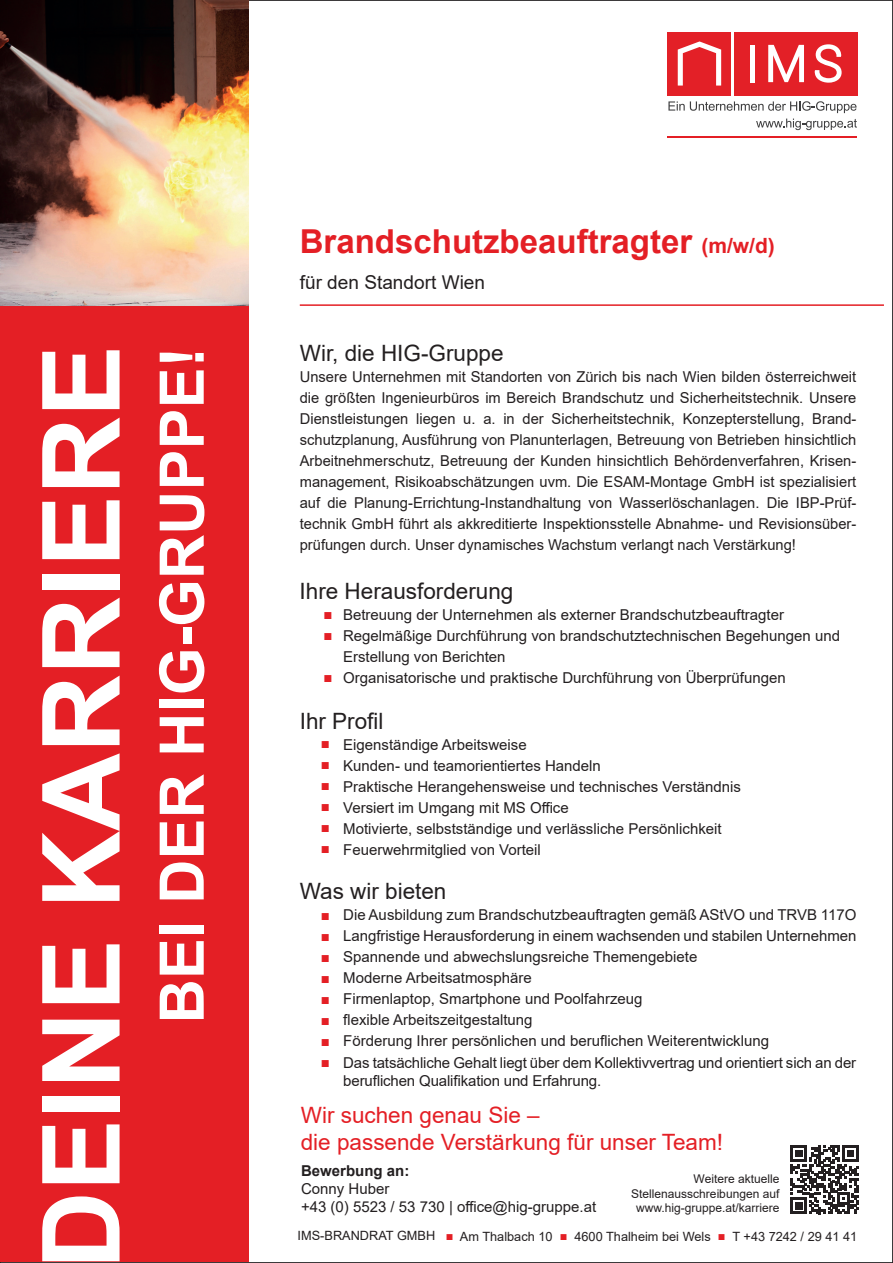
<style>
.page{position:relative;width:893px;height:1263px;background:#fff}
.page>*{position:absolute;margin:0;border:0;box-sizing:border-box;transform-origin:0 0}
.t1{font:700 108px "Arial";color:#fff}
.t2{font:700 61.5px "Arial";color:#fff}
.t3{font:700 33px "Arial";color:#e41f25}
.t4{font:22.5px "Arial";color:#231f20}
.t5{font:22.5px/27px "Arial";color:#e41f25}
.t6{font:19.05px "Arial";color:#231f20}
.t7{font:15px/21px "Arial";color:#231f20}
.t8{font:700 15px "Arial";color:#231f20}
.t9{font:12.75px "Arial";color:#231f20}
.t10{font:12px/14.4px "Arial";color:#231f20;text-align:right}
.s1{font-size:21px}
.s2{color:#e41f25}
</style>
<div class="page">
<div style="left:0;top:306px;width:249px;height:955px;background:#e41f25"></div>
<img style="left:0;top:0;width:249px;height:306px">
<hr style="left:300px;top:304px;width:584px;height:2px;background:#e41f25">
<svg style="left:668px;top:101px;width:188px;height:12px"></svg>
<svg style="left:756px;top:119px;width:101px;height:11px"></svg>
<hr style="left:668px;top:136px;width:189px;height:2px;background:#e41f25">
<div style="left:734px;top:32px;width:123px;height:63px;background:#e32027"></div>
<div style="left:667px;top:32px;width:64px;height:63px;background:#e32027"></div>
<svg style="left:678px;top:41px;width:44px;height:45px"></svg>
<div style="left:750px;top:45px;width:5px;height:37px;background:#fff"></div>
<svg style="left:768px;top:45px;width:36px;height:37px"></svg>
<svg style="left:815px;top:44px;width:27px;height:39px"></svg>
<svg style="left:790px;top:1145px;width:69px;height:69px"></svg>
<h1 class="t1" style="left:6px;top:1269px;width:926px;rotate:-90deg">DEINE KARRIERE</h1>
<h2 class="t2" style="left:139px;top:1023px;width:678px;rotate:-90deg">BEI DER HIG-GRUPPE!</h2>
<h3 class="t3" style="left:300px;top:218px;width:477px">Brandschutzbeauftragter <span class="s1">(m/w/d)</span></h3>
<p class="t6" style="left:300px;top:269px;width:187px">für den Standort Wien</p>
<h3 class="t4" style="left:300px;top:338px;width:205px">Wir, die HIG-Gruppe</h3>
<p class="t7" style="left:300px;top:366px;width:558px;text-align:justify">Unsere Unternehmen mit Standorten von Zürich bis nach Wien bilden österreichweit die größten Ingenieurbüros im Bereich Brandschutz und Sicherheitstechnik. Unsere Dienstleistungen liegen u. a. in der Sicherheitstechnik, Konzepterstellung, Brand&shy;schutzplanung, Ausführung von Planunterlagen, Betreuung von Betrieben hinsichtlich Arbeitnehmerschutz, Betreuung der Kunden hinsichtlich Behördenverfahren, Krisen&shy;management, Risikoabschätzungen uvm. Die ESAM-Montage GmbH ist spezialisiert auf die Planung-Errichtung-Instandhaltung von Wasserlöschanlagen. Die IBP-Prüf&shy;technik GmbH führt als akkreditierte Inspektionsstelle Abnahme- und Revisionsüber&shy;prüfungen durch. Unser dynamisches Wachstum verlangt nach Verstärkung!</p>
<h3 class="t4" style="left:300px;top:576px;width:215px">Ihre Herausforderung</h3>
<p class="t7" style="left:324px;top:604px;width:462px"><span class="s2">■</span> Betreuung der Unternehmen als externer Brandschutzbeauftragter</p>
<p class="t7" style="left:343px;top:625px;width:498px;text-indent:-20px"><span class="s2">■</span> Regelmäßige Durchführung von brandschutztechnischen Begehungen und<br>Erstellung von Berichten</p>
<p class="t7" style="left:324px;top:667px;width:464px"><span class="s2">■</span> Organisatorische und praktische Durchführung von Überprüfungen</p>
<h3 class="t4" style="left:300px;top:705px;width:85px">Ihr Profil</h3>
<p class="t7" style="left:321px;top:734px;width:207px"><span class="s2">■</span> Eigenständige Arbeitsweise</p>
<p class="t7" style="left:321px;top:755px;width:282px"><span class="s2">■</span> Kunden- und teamorientiertes Handeln</p>
<p class="t7" style="left:321px;top:776px;width:422px"><span class="s2">■</span> Praktische Herangehensweise und technisches Verständnis</p>
<p class="t7" style="left:321px;top:797px;width:250px"><span class="s2">■</span> Versiert im Umgang mit MS Office</p>
<p class="t7" style="left:321px;top:818px;width:402px"><span class="s2">■</span> Motivierte, selbstständige und verlässliche Persönlichkeit</p>
<p class="t7" style="left:321px;top:839px;width:222px"><span class="s2">■</span> Feuerwehrmitglied von Vorteil</p>
<h3 class="t4" style="left:300px;top:875px;width:148px">Was wir bieten</h3>
<p class="t7" style="left:321px;top:904px;width:537px"><span class="s2">■</span> Die Ausbildung zum Brandschutzbeauftragten gemäß AStVO und TRVB 117O</p>
<p class="t7" style="left:321px;top:925px;width:537px"><span class="s2">■</span> Langfristige Herausforderung in einem wachsenden und stabilen Unternehmen</p>
<p class="t7" style="left:321px;top:946px;width:378px"><span class="s2">■</span> Spannende und abwechslungsreiche Themengebiete</p>
<p class="t7" style="left:321px;top:967px;width:212px"><span class="s2">■</span> Moderne Arbeitsatmosphäre</p>
<p class="t7" style="left:321px;top:988px;width:323px"><span class="s2">■</span> Firmenlaptop, Smartphone und Poolfahrzeug</p>
<p class="t7" style="left:321px;top:1009px;width:213px"><span class="s2">■</span> flexible Arbeitszeitgestaltung</p>
<p class="t7" style="left:321px;top:1030px;width:450px"><span class="s2">■</span> Förderung Ihrer persönlichen und beruflichen Weiterentwicklung</p>
<p class="t7" style="left:343px;top:1054px;width:514px;line-height:18px;text-indent:-22px"><span class="s2">■</span> Das tatsächliche Gehalt liegt über dem Kollektivvertrag und orientiert sich an der beruflichen Qualifikation und Erfahrung.</p>
<h3 class="t5" style="left:301px;top:1102px;width:424px">Wir suchen genau Sie –<br>die passende Verstärkung für unser Team!</h3>
<p class="t8" style="left:301px;top:1160px;width:110px">Bewerbung an:</p>
<p class="t7" style="left:301px;top:1180px;width:297px;line-height:18px">Conny Huber<br>+43 (0) 5523 / 53 730 | office@hig-gruppe.at</p>
<p class="t10" style="left:631px;top:1172px;width:150px">Weitere aktuelle<br>Stellenausschreibungen auf www.hig-gruppe.at/karriere</p>
<p class="t9" style="left:298px;top:1228px;width:561px">IMS-BRANDRAT GMBH <span class="s2">■</span> Am Thalbach 10 <span class="s2">■</span> 4600 Thalheim bei Wels <span class="s2">■</span> T +43 7242 / 29 41 41</p>
</div>
